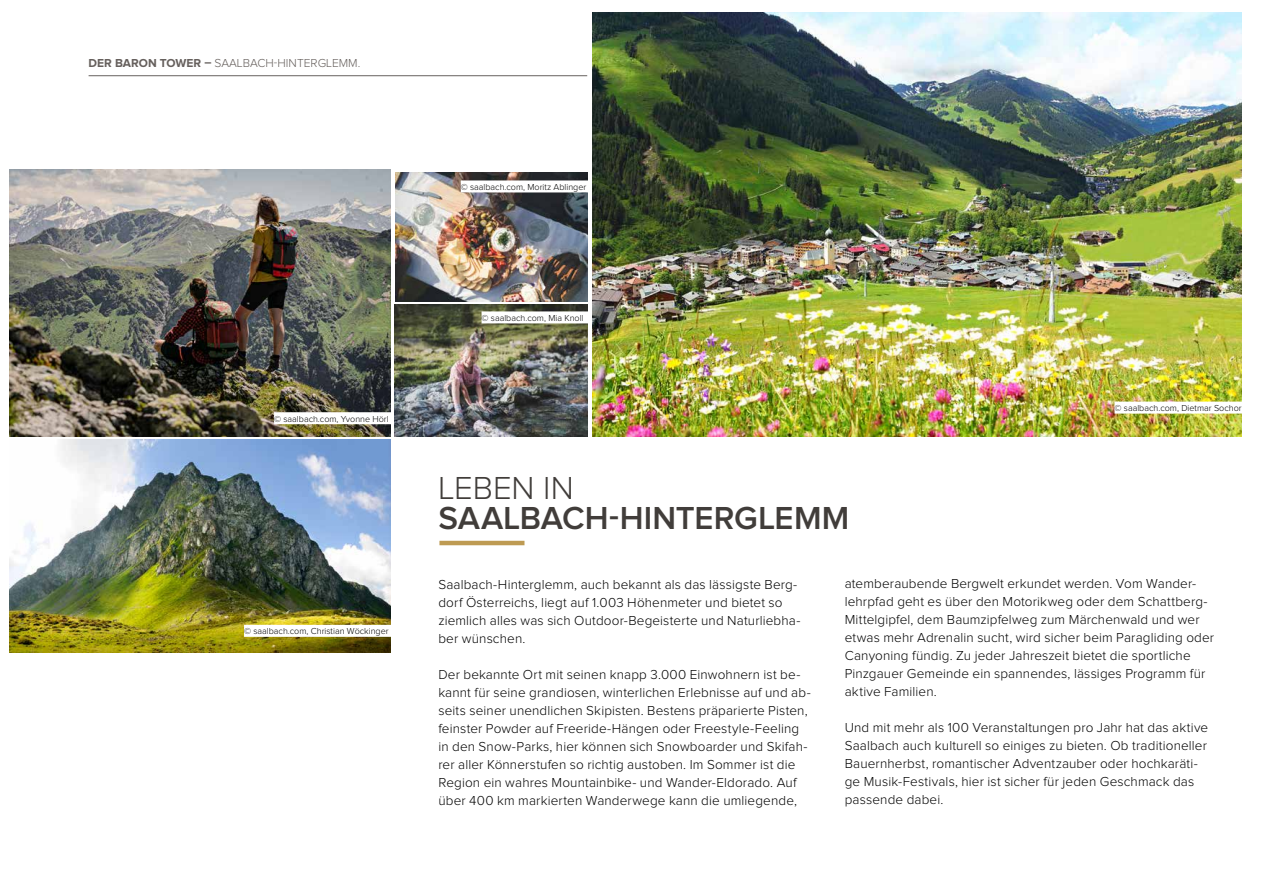
<style>
.page{position:relative;width:1263px;height:893px;background:#fff}
.page>*{position:absolute;margin:0;border:0;box-sizing:border-box;transform-origin:0 0}
.t1{font:600 33px/30px "Proxima Nova";color:#413d3a}
.t2{font:300 13.5px/18px "Proxima Nova";letter-spacing:.01em;color:#000}
.t3{font:300 12px "Proxima Nova";color:#66605d}
.t4{font:300 9px "Proxima Nova";color:#000}
.s1{font-weight:700}
.s2{font-weight:300}
</style>
<div class="page">
<hr style="left:439px;top:541px;width:85px;height:4px;background:#be9b53">
<hr style="left:89px;top:75px;width:498px;height:1px;background:#67615f">
<img style="left:592px;top:13px;width:650px;height:424px">
<img style="left:10px;top:170px;width:381px;height:266px">
<div style="left:274px;top:412px;width:117px;height:12px;background:#fff"></div>
<img style="left:10px;top:440px;width:381px;height:212px">
<div style="left:244px;top:625px;width:147px;height:12px;background:#fff"></div>
<img style="left:395px;top:305px;width:192px;height:131px">
<div style="left:481px;top:311px;width:107px;height:12px;background:#fff"></div>
<div style="left:1114px;top:402px;width:130px;height:12px;background:#fff"></div>
<img style="left:395px;top:173px;width:192px;height:128px">
<div style="left:461px;top:180px;width:127px;height:12px;background:#fff"></div>
<p class="t3" style="left:89px;top:57px;width:273px"><span class="s1">DER BARON TOWER –</span> SAALBACH-HINTERGLEMM.</p>
<p class="t4" style="left:274px;top:414px;width:116px">© saalbach.com, Yvonne Hörl</p>
<p class="t4" style="left:244px;top:627px;width:146px">© saalbach.com, Christian Wöckinger</p>
<p class="t4" style="left:461px;top:183px;width:127px">© saalbach.com, Moritz Ablinger</p>
<p class="t4" style="left:481px;top:314px;width:103px">© saalbach.com, Mia Knoll</p>
<p class="t1" style="left:438px;top:475px;width:412px"><span class="s2">LEBEN IN<br></span>SAALBACH-HINTERGLEMM</p>
<p class="t4" style="left:1114px;top:404px;width:129px">© saalbach.com, Dietmar Sochor</p>
<p class="t2" style="left:438px;top:576px;width:363px">Saalbach-Hinterglemm, auch bekannt als das lässigste Berg&shy;dorf Österreichs, liegt auf 1.003 Höhenmeter und bietet so ziemlich alles was sich Outdoor-Begeisterte und Naturliebha&shy;ber wünschen.</p>
<p class="t2" style="left:438px;top:666px;width:374px">Der bekannte Ort mit seinen knapp 3.000 Einwohnern ist be&shy;kannt für seine grandiosen, winterlichen Erlebnisse auf und ab&shy;seits seiner unendlichen Skipisten. Bestens präparierte Pisten, feinster Powder auf Freeride-Hängen oder Freestyle-Feeling in den Snow-Parks, hier können sich Snowboarder und Skifah&shy;rer aller Könnerstufen so richtig austoben. Im Sommer ist die Region ein wahres Mountainbike- und Wander-Eldorado. Auf über 400 km markierten Wanderwege kann die umliegende,</p>
<p class="t2" style="left:845px;top:575px;width:371px">atemberaubende Bergwelt erkundet werden. Vom Wander&shy;lehrpfad geht es über den Motorikweg oder dem Schattberg-Mittelgipfel, dem Baumzipfelweg zum Märchenwald und wer etwas mehr Adrenalin sucht, wird sicher beim Paragliding oder Canyoning fündig. Zu jeder Jahreszeit bietet die sportliche Pinzgauer Gemeinde ein spannendes, lässiges Programm für aktive Familien.</p>
<p class="t2" style="left:845px;top:719px;width:365px">Und mit mehr als 100 Veranstaltungen pro Jahr hat das aktive Saalbach auch kulturell so einiges zu bieten. Ob traditioneller Bauernherbst, romantischer Adventzauber oder hochkaräti&shy;ge Musik-Festivals, hier ist sicher für jeden Geschmack das passende dabei.</p>
</div>
